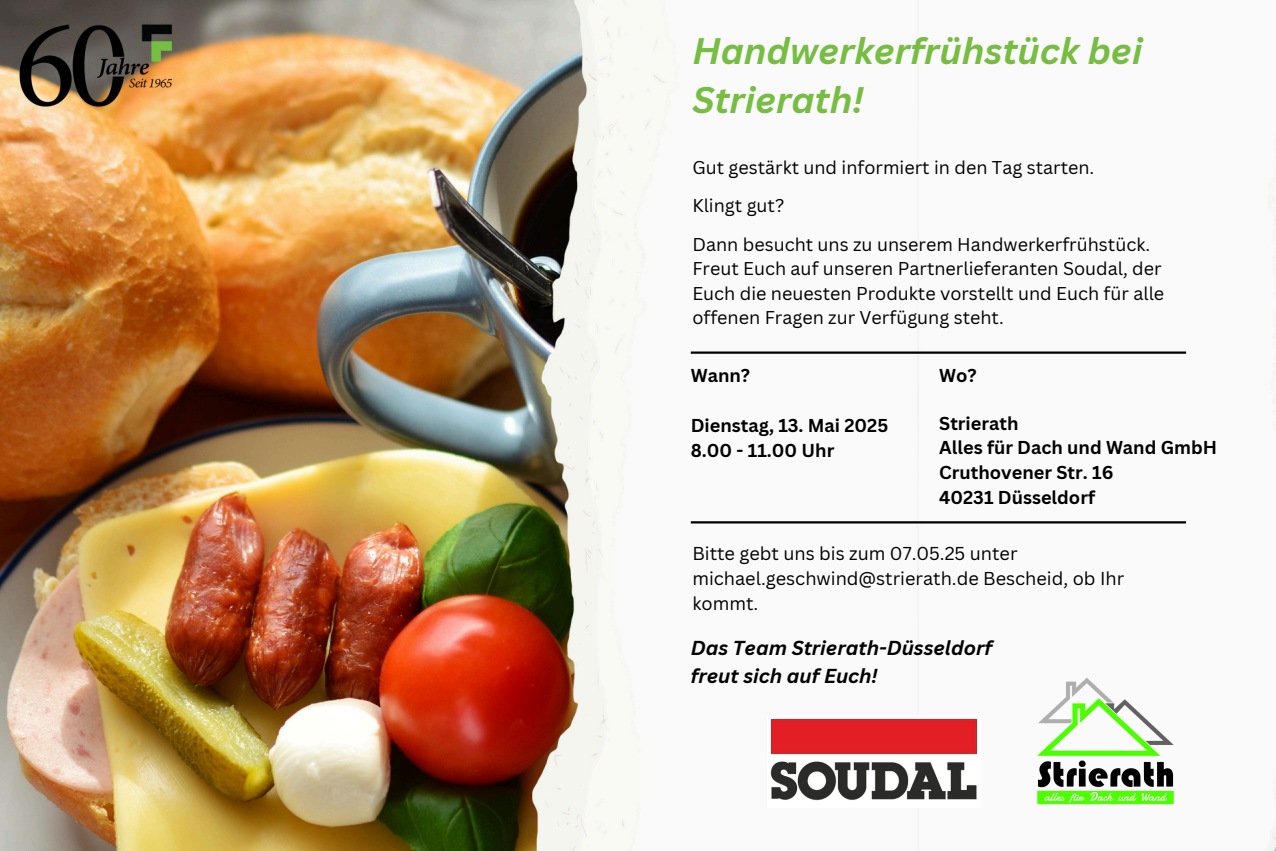
<style>
.page{position:relative;width:1276px;height:851px;background:#fff}
.page>*{position:absolute;margin:0;border:0;box-sizing:border-box;transform-origin:0 0}
.t1{font:italic 700 36px/49.5px "Canva Sans";color:#77bd42}
.t2{font:italic 700 19.65px/27px "Canva Sans";color:#000}
.t3{font:700 18.15px/24.8px "Canva Sans";color:#000}
.t4{font:18.15px/24.8px "Canva Sans";color:#000}
.t5{font:18px/24.5px "Canva Sans";color:#000}
</style>
<div class="page">
<img style="left:0;top:0;width:475px;height:850px">
<img style="left:475px;top:0;width:801px;height:850px">
<img style="left:20px;top:0;width:159px;height:148px">
<hr style="left:691px;top:351px;width:495px;height:3px;background:#000">
<hr style="left:691px;top:521px;width:495px;height:2px;background:#000">
<img style="left:1026px;top:662px;width:160px;height:160px">
<img style="left:767px;top:715px;width:213px;height:92px">
<p class="t1" style="left:692px;top:25px;width:452px">Handwerkerfrühstück bei<br>Strierath!</p>
<p class="t5" style="left:692px;top:154px;width:403px">Gut gestärkt und informiert in den Tag starten.</p>
<h1 class="t5" style="left:692px;top:193px;width:93px">Klingt gut?</h1>
<p class="t5" style="left:692px;top:231px;width:459px">Dann besucht uns zu unserem Handwerkerfrühstück.</p>
<p class="t5" style="left:692px;top:256px;width:473px">Freut Euch auf unseren Partnerlieferanten Soudal, der<br>Euch die neuesten Produkte vorstellt und Euch für alle offenen Fragen zur Verfügung steht.</p>
<p class="t3" style="left:691px;top:363px;width:61px">Wann?</p>
<p class="t3" style="left:691px;top:412px;width:199px">Dienstag, 13. Mai 2025<br>8.00 - 11.00 Uhr</p>
<p class="t3" style="left:939px;top:363px;width:39px">Wo?</p>
<h2 class="t3" style="left:939px;top:410px;width:279px">Strierath<br>Alles für Dach und Wand GmbH<br>Cruthovener Str. 16<br>40231 Düsseldorf</h2>
<h2 class="t4" style="left:692px;top:540px;width:433px">Bitte gebt uns bis zum 07.05.25 unter michael.geschwind@strierath.de Bescheid, ob Ihr kommt.</h2>
<h2 class="t2" style="left:691px;top:634px;width:303px">Das Team Strierath-Düsseldorf freut sich auf Euch!</h2>
</div>
